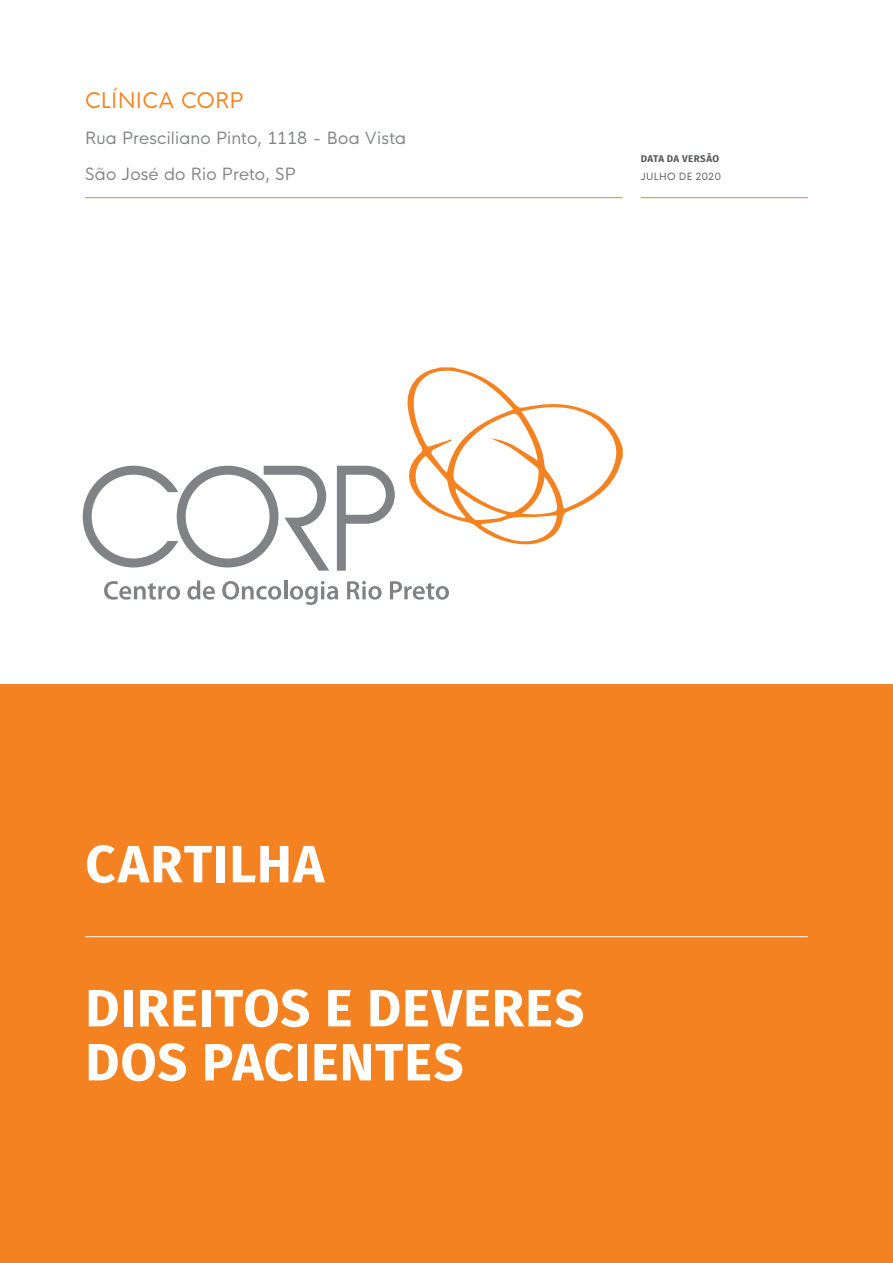
<style>
.page{position:relative;width:893px;height:1263px;background:#fff}
.page>*{position:absolute;margin:0;border:0;box-sizing:border-box;transform-origin:0 0}
.t1{font:700 52.5px/54px "Fira Sans";letter-spacing:.02em;color:#fff}
.t2{font:21px "HK Nova";letter-spacing:.005em;color:#f58220}
.t3{font:16.5px/36px "HK Nova";letter-spacing:.01em;color:#808285}
.t4{font:700 9.75px "Fira Sans";letter-spacing:.035em;color:#57585a}
.t5{font:9.75px "HK Nova";letter-spacing:.035em;color:#57585a}
</style>
<div class="page">
<hr style="left:85px;top:197px;width:538px;height:1px;background:#f58220">
<hr style="left:641px;top:197px;width:167px;height:1px;background:#f58220">
<div style="left:0;top:684px;width:893px;height:579px;background:#f58220"></div>
<hr style="left:85px;top:936px;width:723px;height:1px;background:#fff">
<svg style="left:104px;top:581px;width:76px;height:19px"></svg>
<svg style="left:187px;top:580px;width:28px;height:20px"></svg>
<svg style="left:222px;top:581px;width:59px;height:19px"></svg>
<hr style="left:284px;top:580px;width:3px;height:19px;background:#808285">
<svg style="left:290px;top:581px;width:48px;height:24px"></svg>
<svg style="left:347px;top:581px;width:35px;height:19px"></svg>
<svg style="left:390px;top:581px;width:59px;height:19px"></svg>
<svg style="left:337px;top:466px;width:58px;height:105px"></svg>
<svg style="left:83px;top:466px;width:246px;height:105px"></svg>
<svg style="left:407px;top:367px;width:216px;height:178px"></svg>
<p class="t2" style="left:85px;top:87px;width:160px">CLÍNICA CORP</p>
<p class="t3" style="left:85px;top:119px;width:323px">Rua Presciliano Pinto, 1118 - Boa Vista<br>São José do Rio Preto, SP</p>
<p class="t4" style="left:641px;top:152px;width:80px">DATA DA VERSÃO</p>
<p class="t5" style="left:641px;top:170px;width:82px">JULHO DE 2020</p>
<h1 class="t1" style="left:85px;top:837px;width:240px">CARTILHA</h1>
<h1 class="t1" style="left:85px;top:981px;width:500px">DIREITOS E DEVERES<br>DOS PACIENTES</h1>
</div>
